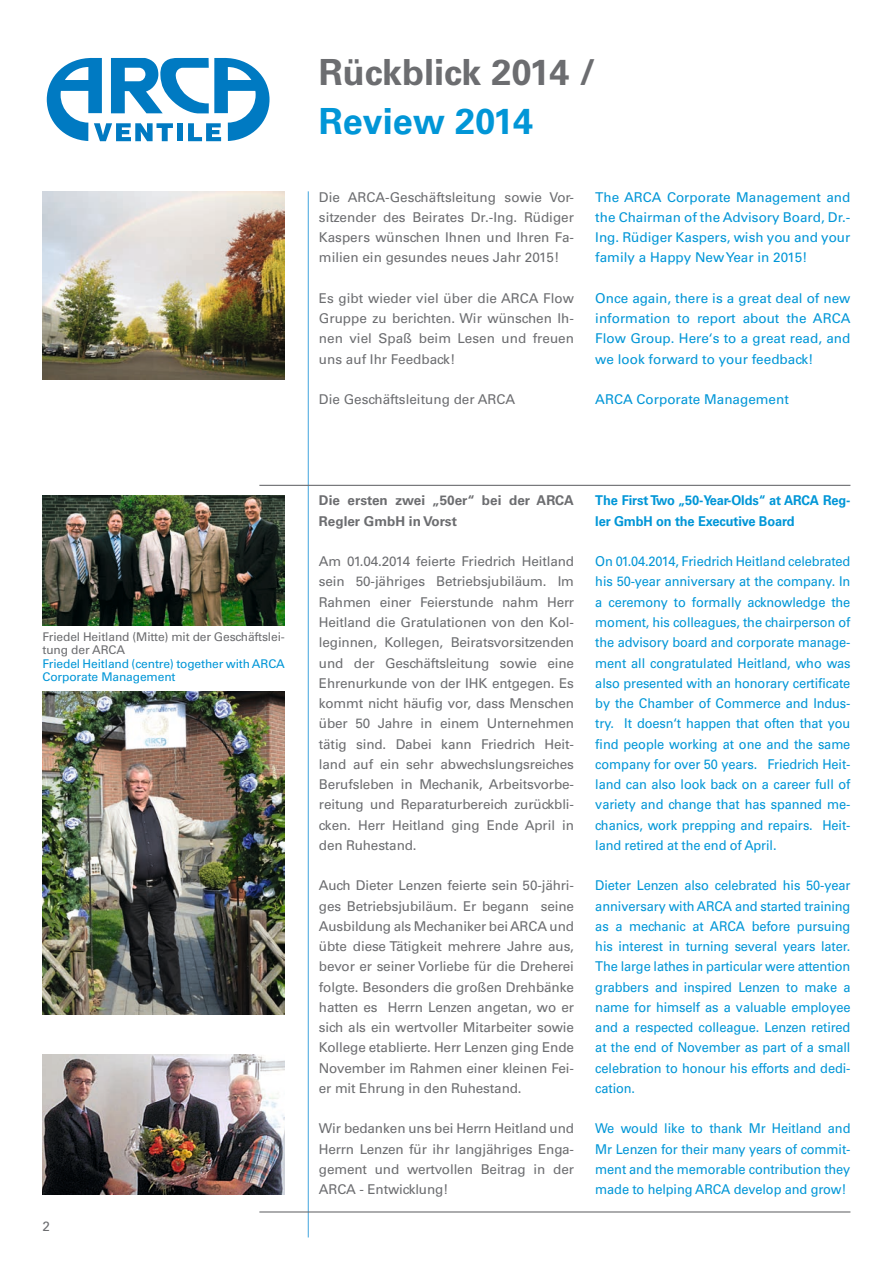
<style>
.page{position:relative;width:893px;height:1263px;background:#fff}
.page>*{position:absolute;margin:0;border:0;box-sizing:border-box;transform-origin:0 0}
.t1{font:700 36px "Univers CE";color:#6c6d70}
.t2{font:700 36px "Univers CE";color:#0196d7}
.t3{font:500 13.5px/20.2px "Univers CE";letter-spacing:-.01em;color:#6c6d70;text-align:justify}
.t4{font:500 13.5px/20.2px "Univers CE";letter-spacing:-.01em;color:#0196d7;text-align:justify;scale:.95 1}
.t5{font:500 13.5px/20.2px "Univers CE";letter-spacing:-.01em;color:#0196d7;text-align:justify}
.t6{font:700 13.5px/20.2px "Univers CE";letter-spacing:-.01em;color:#0196d7;scale:.95 1}
.t7{font:700 13.5px/20.2px "Univers CE";color:#6c6d70}
.t8{font:500 12px/13.5px "Univers CE";letter-spacing:-.01em;color:#0196d7}
.t9{font:500 12px/13.5px "Univers CE";letter-spacing:-.01em;color:#6c6d70}
</style>
<div class="page">
<svg style="left:47px;top:57px;width:223px;height:84px"></svg>
<hr style="left:308px;top:191px;width:1px;height:1046px;background:#56aee1">
<hr style="left:259px;top:485px;width:591px;height:1px;background:#6c6d70">
<hr style="left:259px;top:1211px;width:591px;height:1px;background:#6c6d70">
<img style="left:43px;top:191px;width:242px;height:189px">
<img style="left:43px;top:496px;width:241px;height:130px">
<img style="left:43px;top:691px;width:242px;height:324px">
<img style="left:43px;top:1054px;width:242px;height:141px">
<h1 class="t1" style="left:319px;top:51px;width:278px">Rückblick 2014 /</h1>
<h1 class="t2" style="left:319px;top:100px;width:216px">Review 2014</h1>
<p class="t3" style="left:319px;top:187px;width:257px">Die ARCA-Geschäftsleitung sowie Vor&shy;sitzender des Beirates Dr.-Ing. Rüdiger Kaspers wünschen Ihnen und Ihren Fa&shy;milien ein gesundes neues Jahr 2015!</p>
<p class="t3" style="left:319px;top:288px;width:257px">Es gibt wieder viel über die ARCA Flow Gruppe zu berichten. Wir wünschen Ih&shy;nen viel Spaß beim Lesen und freuen uns auf Ihr Feedback!</p>
<p class="t3" style="left:319px;top:390px;width:198px">Die Geschäftsleitung der ARCA</p>
<p class="t5" style="left:595px;top:187px;width:257px">The ARCA Corporate Management and the Chairman of the Advisory Board, Dr.- Ing. Rüdiger Kaspers, wish you and your family a Happy New Year in 2015!</p>
<p class="t5" style="left:595px;top:288px;width:257px">Once again, there is a great deal of new information to report about the ARCA Flow Group. Here‘s to a great read, and we look forward to your feedback!</p>
<p class="t5" style="left:595px;top:390px;width:195px">ARCA Corporate Management</p>
<p class="t9" style="left:43px;top:630px;width:244px">Friedel Heitland (Mitte) mit der Geschäftslei&shy;tung der ARCA</p>
<p class="t8" style="left:43px;top:657px;width:244px">Friedel Heitland (centre) together with ARCA<br>Corporate Management</p>
<p class="t3" style="left:43px;top:1216px;width:9px">2</p>
<p class="t7" style="left:319px;top:491px;width:257px">Die ersten zwei „50er“ bei der ARCA<br>Regler GmbH in Vorst</p>
<p class="t3" style="left:319px;top:552px;width:257px">Am 01.04.2014 feierte Friedrich Heitland sein 50-jähriges Betriebsjubiläum. Im Rahmen einer Feierstunde nahm Herr Heitland die Gratulationen von den Kol&shy;leginnen, Kollegen, Beiratsvorsitzenden und der Geschäftsleitung sowie eine Ehrenurkunde von der IHK entgegen. Es kommt nicht häufig vor, dass Menschen über 50 Jahre in einem Unternehmen tätig sind. Dabei kann Friedrich Heit&shy;land auf ein sehr abwechslungsreiches Berufsleben in Mechanik, Arbeitsvorbe&shy;reitung und Reparaturbereich zurückbli&shy;cken. Herr Heitland ging Ende April in den Ruhestand.</p>
<p class="t3" style="left:319px;top:876px;width:257px">Auch Dieter Lenzen feierte sein 50-jähri&shy;ges Betriebsjubiläum. Er begann seine Ausbildung als Mechaniker bei ARCA und übte diese Tätigkeit mehrere Jahre aus, bevor er seiner Vorliebe für die Dreherei folgte. Besonders die großen Drehbänke hatten es Herrn Lenzen angetan, wo er sich als ein wertvoller Mitarbeiter sowie Kollege etablierte. Herr Lenzen ging Ende November im Rahmen einer kleinen Fei&shy;er mit Ehrung in den Ruhestand.</p>
<p class="t3" style="left:319px;top:1119px;width:257px">Wir bedanken uns bei Herrn Heitland und Herrn Lenzen für ihr langjähriges Enga&shy;gement und wertvollen Beitrag in der ARCA - Entwicklung!</p>
<p class="t6" style="left:595px;top:491px;width:270px">The First Two „50-Year-Olds“ at ARCA Reg&shy;ler GmbH on the Executive Board</p>
<p class="t4" style="left:595px;top:552px;width:270px">On 01.04.2014, Friedrich Heitland celebrated his 50-year anniversary at the company. In a ceremony to formally acknowledge the moment, his colleagues, the chairperson of the advisory board and corporate manage&shy;ment all congratulated Heitland, who was also presented with an honorary certificate by the Chamber of Commerce and Indus&shy;try. It doesn‘t happen that often that you find people working at one and the same company for over 50 years. Friedrich Heit&shy;land can also look back on a career full of variety and change that has spanned me&shy;chanics, work prepping and repairs. Heit&shy;land retired at the end of April.</p>
<p class="t4" style="left:595px;top:876px;width:270px">Dieter Lenzen also celebrated his 50-year anniversary with ARCA and started training as a mechanic at ARCA before pursuing his interest in turning several years later.<br>The large lathes in particular were attention grabbers and inspired Lenzen to make a name for himself as a valuable employee and a respected colleague. Lenzen retired at the end of November as part of a small celebration to honour his efforts and dedi&shy;cation.</p>
<p class="t4" style="left:595px;top:1119px;width:270px">We would like to thank Mr Heitland and Mr Lenzen for their many years of commit&shy;ment and the memorable contribution they made to helping ARCA develop and grow!</p>
</div>
